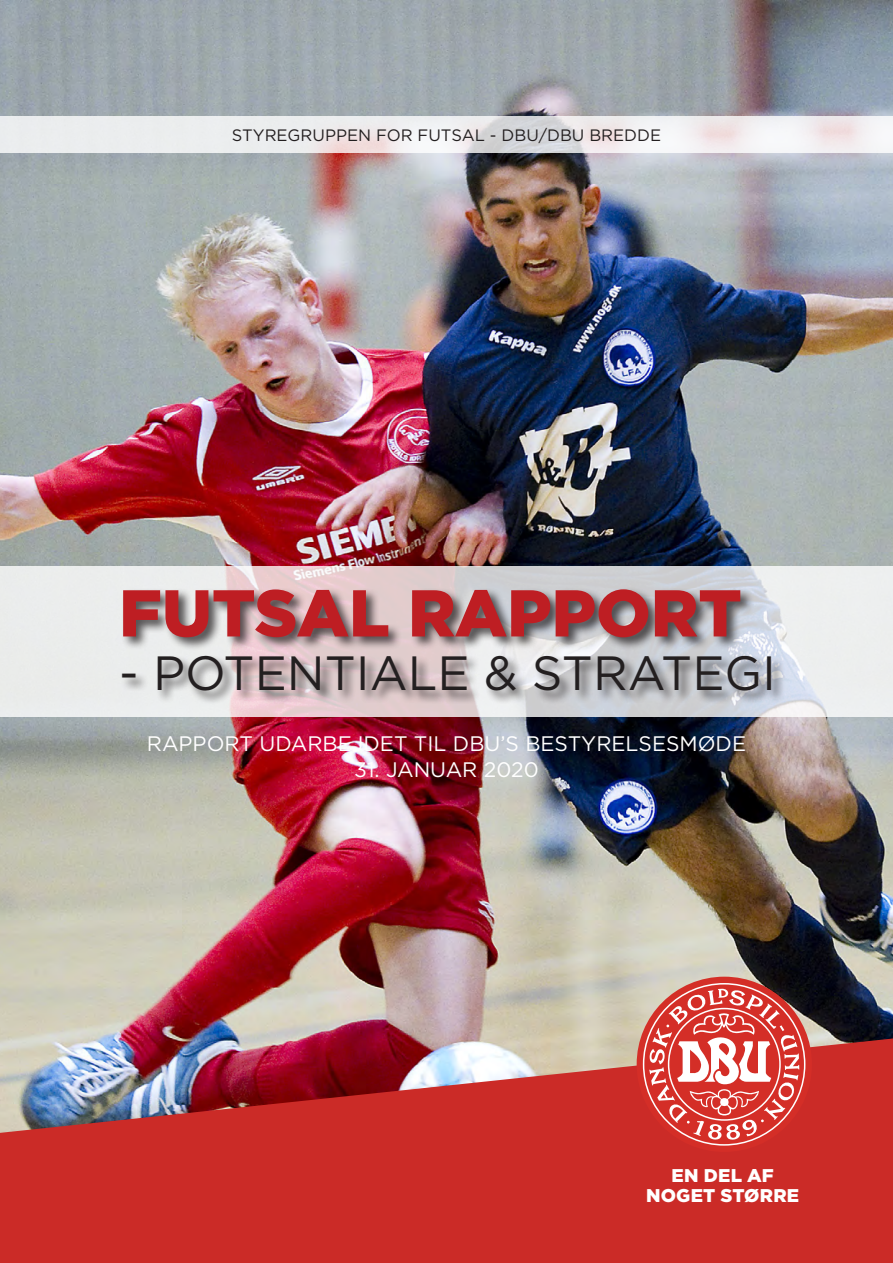
<style>
.page{position:relative;width:893px;height:1263px;background:#fff}
.page>*{position:absolute;margin:0;border:0;box-sizing:border-box;transform-origin:0 0}
.t1{font:900 66px "Gotham";color:#be1e23}
.t2{font:48px "Gotham";color:#231f20}
.t3{font:21px "Gotham";color:#fff}
.t4{font:900 18.45px/19.6px "Gotham";letter-spacing:.01em;color:#fff;text-align:center}
.t5{font:16.5px "Gotham";color:#231f20}
</style>
<div class="page">
<img style="left:0;top:0;width:893px;height:1038px">
<svg style="left:0;top:1038px;width:893px;height:225px;background:#c13b3b"></svg>
<svg style="left:637px;top:977px;width:175px;height:175px;background:#d84741"></svg>
<svg style="left:649px;top:988px;width:150px;height:152px"></svg>
<svg style="left:0;top:566px;width:893px;height:150px;background:#e5e4e5"></svg>
<div style="left:121px;top:587px;width:664px;height:118px;background:#231f20;opacity:.75"></div>
<svg style="left:0;top:116px;width:893px;height:36px;fill:#ededee"></svg>
<p class="t5" style="left:232px;top:124px;width:431px">STYREGRUPPEN FOR FUTSAL - DBU/DBU BREDDE</p>
<p class="t1" style="left:119px;top:568px;width:624px">FUTSAL RAPPORT</p>
<p class="t2" style="left:119px;top:643px;width:659px">- POTENTIALE &amp; STRATEGI</p>
<p class="t3" style="left:147px;top:730px;width:601px">RAPPORT UDARBEJDET TIL DBU’S BESTYRELSESMØDE</p>
<p class="t3" style="left:354px;top:756px;width:186px">31. JANUAR 2020</p>
<p class="t4" style="left:646px;top:1166px;width:154px">EN DEL AF<br>NOGET STØRRE</p>
</div>
